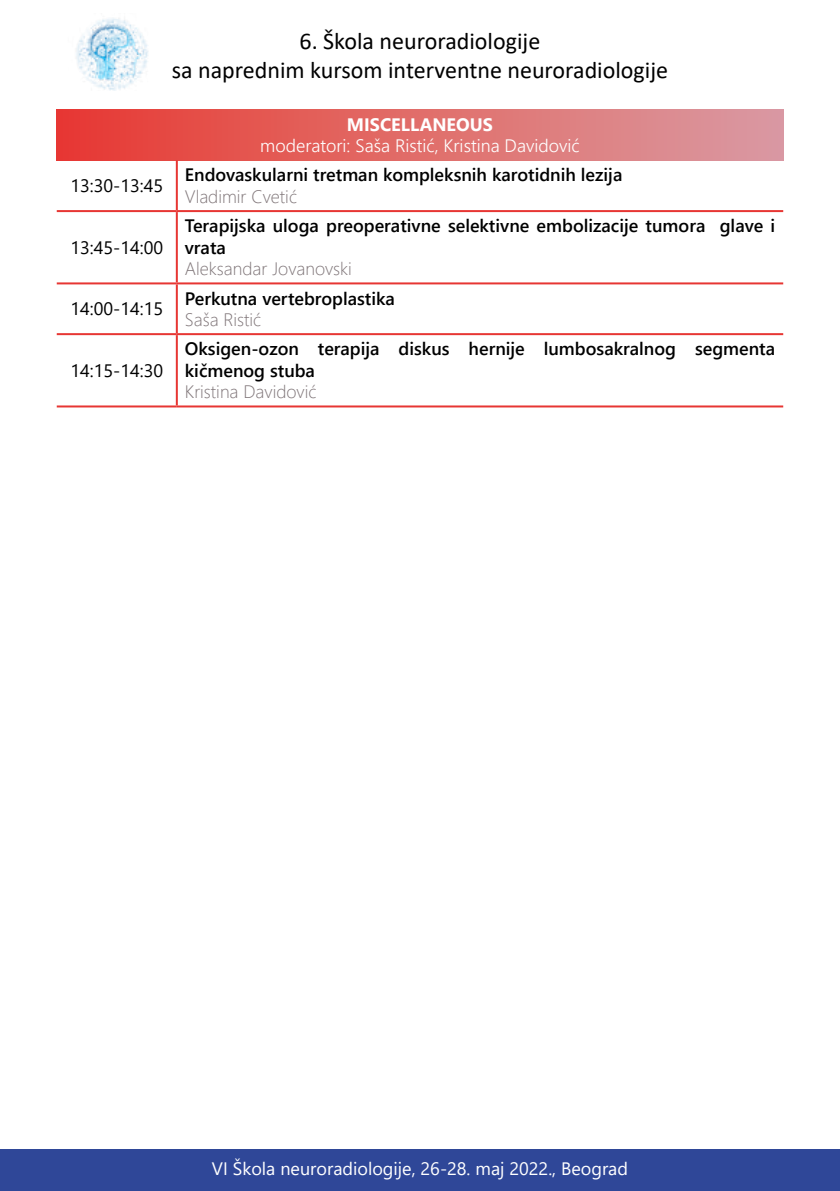
<style>
.page{position:relative;width:840px;height:1191px;background:#fff}
.page>*{position:absolute;margin:0;border:0;box-sizing:border-box;transform-origin:0 0}
.t1{font:24px/28.8px "Calibri";color:#000;text-align:center}
.t2{font:600 18px/21.6px "Segoe UI";color:#000}
.t3{font:300 18px "Segoe UI";color:#7f7578}
.t4{font:18px "Segoe UI";color:#fff}
.t5{font:18px "Segoe UI";color:#000}
.t6{font:300 18px "Segoe UI";color:#fff}
.t7{font:700 18px "Segoe UI";color:#fff}
</style>
<div class="page">
<div style="left:0;top:1149px;width:839px;height:42px;background:#2f4798"></div>
<img style="left:76px;top:18px;width:72px;height:72px">
<div style="left:57px;top:110px;width:725px;height:50px;background:linear-gradient(to right,#e83b32,#da9ca2)"></div>
<hr style="left:176px;top:160px;width:2px;height:50px;background:#e73633">
<hr style="left:57px;top:210px;width:120px;height:2px;background:#e73633">
<hr style="left:177px;top:210px;width:605px;height:2px;background:#e73633">
<hr style="left:176px;top:212px;width:2px;height:70px;background:#e73633">
<hr style="left:57px;top:282px;width:120px;height:2px;background:#e73633">
<hr style="left:177px;top:282px;width:605px;height:2px;background:#e73633">
<hr style="left:176px;top:284px;width:2px;height:49px;background:#e73633">
<hr style="left:57px;top:333px;width:120px;height:2px;background:#e73633">
<hr style="left:177px;top:333px;width:605px;height:2px;background:#e73633">
<hr style="left:176px;top:335px;width:2px;height:70px;background:#e73633">
<hr style="left:57px;top:405px;width:120px;height:2px;background:#e73633">
<hr style="left:177px;top:405px;width:605px;height:2px;background:#e73633">
<p class="t5" style="left:70px;top:169px;width:94px">13:30-13:45</p>
<p class="t5" style="left:70px;top:230px;width:94px">13:45-14:00</p>
<p class="t5" style="left:70px;top:292px;width:94px">14:00-14:15</p>
<p class="t5" style="left:70px;top:353px;width:94px">14:15-14:30</p>
<h1 class="t1" style="left:172px;top:26px;width:497px">6. Škola neuroradiologije<br>sa naprednim kursom interventne neuroradiologije</h1>
<p class="t7" style="left:347px;top:107px;width:147px">MISCELLANEOUS</p>
<p class="t6" style="left:260px;top:129px;width:321px">moderatori: Saša Ristić, Kristina Davidović</p>
<p class="t2" style="left:185px;top:163px;width:439px">Endovaskularni tretman kompleksnih karotidnih lezija</p>
<p class="t3" style="left:185px;top:180px;width:114px">Vladimir Cvetić</p>
<p class="t2" style="left:185px;top:213px;width:591px">Terapijska uloga preoperativne selektivne embolizacije tumora glave i vrata</p>
<p class="t3" style="left:185px;top:252px;width:168px">Aleksandar Jovanovski</p>
<p class="t2" style="left:185px;top:286px;width:211px">Perkutna vertebroplastika</p>
<p class="t3" style="left:185px;top:303px;width:78px">Saša Ristić</p>
<p class="t2" style="left:185px;top:336px;width:591px">Oksigen-ozon terapija diskus hernije lumbosakralnog segmenta kičmenog stuba</p>
<p class="t3" style="left:185px;top:375px;width:133px">Kristina Davidović</p>
<p class="t4" style="left:212px;top:1151px;width:417px">VI Škola neuroradiologije, 26-28. maj 2022., Beograd</p>
</div>
